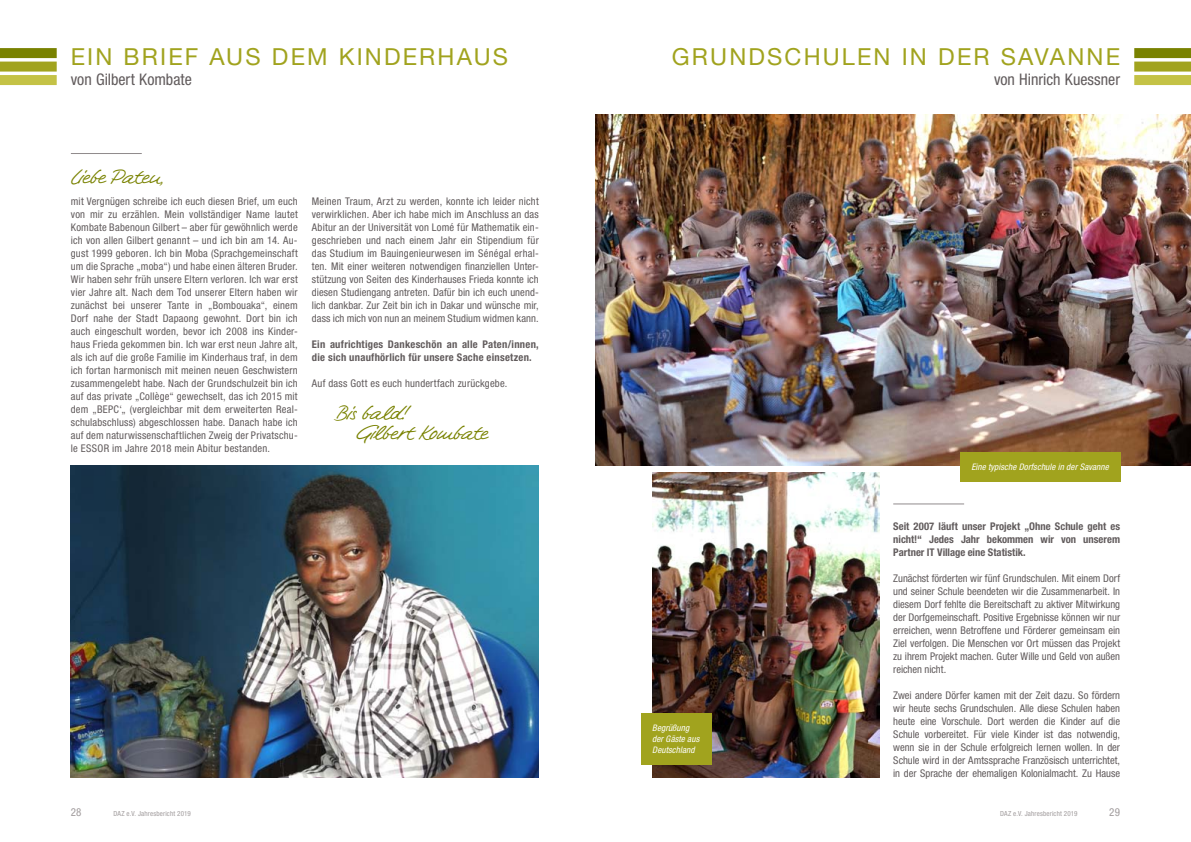
<style>
.page{position:relative;width:1191px;height:842px;background:#fff}
.page>*{position:absolute;margin:0;border:0;box-sizing:border-box;transform-origin:0 0}
.t1{font:23.5px "Helvetica Neue LT Std";letter-spacing:.09em;color:#a1a31e}
.t2{font:18px/20px "Tommi Handwriting";letter-spacing:.01em;color:#798200}
.t3{font:condensed 16px "Helvetica Neue LT Std";color:#615b5c}
.t4{font:condensed 11px "Helvetica Neue LT Std";color:#a09b9c}
.t5{font:condensed 10.6px/13px "Helvetica Neue LT Std";letter-spacing:.005em;color:#615b5c;text-align:justify}
.t6{font:700 condensed 10.6px/13px "Helvetica Neue LT Std";letter-spacing:.02em;color:#615b5c}
.t7{font:italic condensed 9px/11px "Helvetica Neue LT Std";letter-spacing:.01em;color:#fff}
.t8{font:condensed 7px "Helvetica Neue LT Std";letter-spacing:.025em;color:#a09b9c}
</style>
<div class="page">
<img style="left:71px;top:465px;width:468px;height:312px">
<img style="left:652px;top:472px;width:227px;height:305px">
<img style="left:595px;top:114px;width:596px;height:351px">
<div style="left:0;top:48px;width:57px;height:10px;background:#798200"></div>
<div style="left:0;top:62px;width:57px;height:10px;background:#a1a31e"></div>
<div style="left:0;top:75px;width:57px;height:10px;background:#c4c246"></div>
<hr style="left:71px;top:153px;width:71px;height:1px;background:#908b8c">
<div style="left:1134px;top:48px;width:57px;height:10px;background:#798200"></div>
<div style="left:1134px;top:62px;width:57px;height:10px;background:#a1a31e"></div>
<div style="left:1134px;top:75px;width:57px;height:10px;background:#c4c246"></div>
<div style="left:641px;top:713px;width:70px;height:51px;background:#a1a31e"></div>
<hr style="left:893px;top:503px;width:71px;height:1px;background:#908b8c">
<div style="left:960px;top:452px;width:160px;height:29px;background:#a1a31e"></div>
<h1 class="t1" style="left:71px;top:42px;width:439px">EIN BRIEF AUS DEM KINDERHAUS</h1>
<h3 class="t3" style="left:71px;top:70px;width:122px">von Gilbert Kombate</h3>
<h2 class="t2" style="left:71px;top:168px;width:94px">Liebe Paten,</h2>
<p class="t5" style="left:71px;top:195px;width:228px">mit Vergnügen schreibe ich euch diesen Brief, um euch von mir zu erzählen. Mein vollständiger Name lautet Kombate Babenoun Gilbert – aber für gewöhnlich werde ich von allen Gilbert genannt – und ich bin am 14. Au&shy;gust 1999 geboren. Ich bin Moba (Sprachgemeinschaft um die Sprache „moba“) und habe einen älteren Bruder.<br>Wir haben sehr früh unsere Eltern verloren. Ich war erst vier Jahre alt. Nach dem Tod unserer Eltern haben wir zunächst bei unserer Tante in „Bombouaka“, einem Dorf nahe der Stadt Dapaong gewohnt. Dort bin ich auch eingeschult worden, bevor ich 2008 ins Kinder&shy;haus Frieda gekommen bin. Ich war erst neun Jahre alt, als ich auf die große Familie im Kinderhaus traf, in dem ich fortan harmonisch mit meinen neuen Geschwistern zusammengelebt habe. Nach der Grundschulzeit bin ich auf das private „Collège“ gewechselt, das ich 2015 mit dem „BEPC‘„ (vergleichbar mit dem erweiterten Real&shy;schulabschluss) abgeschlossen habe. Danach habe ich auf dem naturwissenschaftlichen Zweig der Privatschu&shy;le ESSOR im Jahre 2018 mein Abitur bestanden.</p>
<p class="t5" style="left:312px;top:195px;width:228px">Meinen Traum, Arzt zu werden, konnte ich leider nicht verwirklichen. Aber ich habe mich im Anschluss an das Abitur an der Universität von Lomé für Mathematik ein&shy;geschrieben und nach einem Jahr ein Stipendium für das Studium im Bauingenieurwesen im Sénégal erhal&shy;ten. Mit einer weiteren notwendigen finanziellen Unter&shy;stützung von Seiten des Kinderhauses Frieda konnte ich diesen Studiengang antreten. Dafür bin ich euch unend&shy;lich dankbar. Zur Zeit bin ich in Dakar und wünsche mir, dass ich mich von nun an meinem Studium widmen kann.</p>
<p class="t6" style="left:312px;top:338px;width:228px">Ein aufrichtiges Dankeschön an alle Paten/innen, die sich unaufhörlich für unsere Sache einsetzen.</p>
<p class="t5" style="left:312px;top:377px;width:197px">Auf dass Gott es euch hundertfach zurückgebe.</p>
<h2 class="t2" style="left:356px;top:404px;width:133px;text-indent:-19px">Bis bald!<br>Gilbert Kombate</h2>
<h1 class="t1" style="left:672px;top:42px;width:346px">GRUNDSCHULEN IN DER SAVA</h1>
<h1 class="t1" style="left:1067px;top:42px;width:54px">NNE</h1>
<h3 class="t3" style="left:994px;top:70px;width:127px">von Hinrich Kuessner</h3>
<p class="t7" style="left:652px;top:722px;width:49px">Begrüßung der Gäste aus<br>Deutschland</p>
<p class="t7" style="left:971px;top:461px;width:139px">Eine typische Dorfschule in der Savanne</p>
<p class="t6" style="left:893px;top:520px;width:228px;text-align:justify">Seit 2007 läuft unser Projekt „Ohne Schule geht es nicht!“ Jedes Jahr bekommen wir von unserem Partner IT Village eine Statistik.</p>
<p class="t5" style="left:893px;top:572px;width:228px">Zunächst förderten wir fünf Grundschulen. Mit einem Dorf und seiner Schule beendeten wir die Zusammenarbeit. In diesem Dorf fehlte die Bereitschaft zu aktiver Mitwirkung der Dorfgemeinschaft. Positive Ergebnisse können wir nur erreichen, wenn Betroffene und Förderer gemeinsam ein Ziel verfolgen. Die Menschen vor Ort müssen das Projekt zu ihrem Projekt machen. Guter Wille und Geld von außen reichen nicht.</p>
<p class="t5" style="left:893px;top:689px;width:228px">Zwei andere Dörfer kamen mit der Zeit dazu. So fördern wir heute sechs Grundschulen. Alle diese Schulen haben heute eine Vorschule. Dort werden die Kinder auf die Schule vorbereitet. Für viele Kinder ist das notwendig, wenn sie in der Schule erfolgreich lernen wollen. In der Schule wird in der Amtssprache Französisch unterrichtet, in der Sprache der ehemaligen Kolonialmacht. Zu Hause</p>
<p class="t4" style="left:71px;top:806px;width:12px">28</p>
<p class="t8" style="left:113px;top:809px;width:79px">DAZ e.V. Jahresbericht 2019</p>
<p class="t8" style="left:1000px;top:809px;width:79px">DAZ e.V. Jahresbericht 2019</p>
<p class="t4" style="left:1109px;top:806px;width:12px">29</p>
</div>
